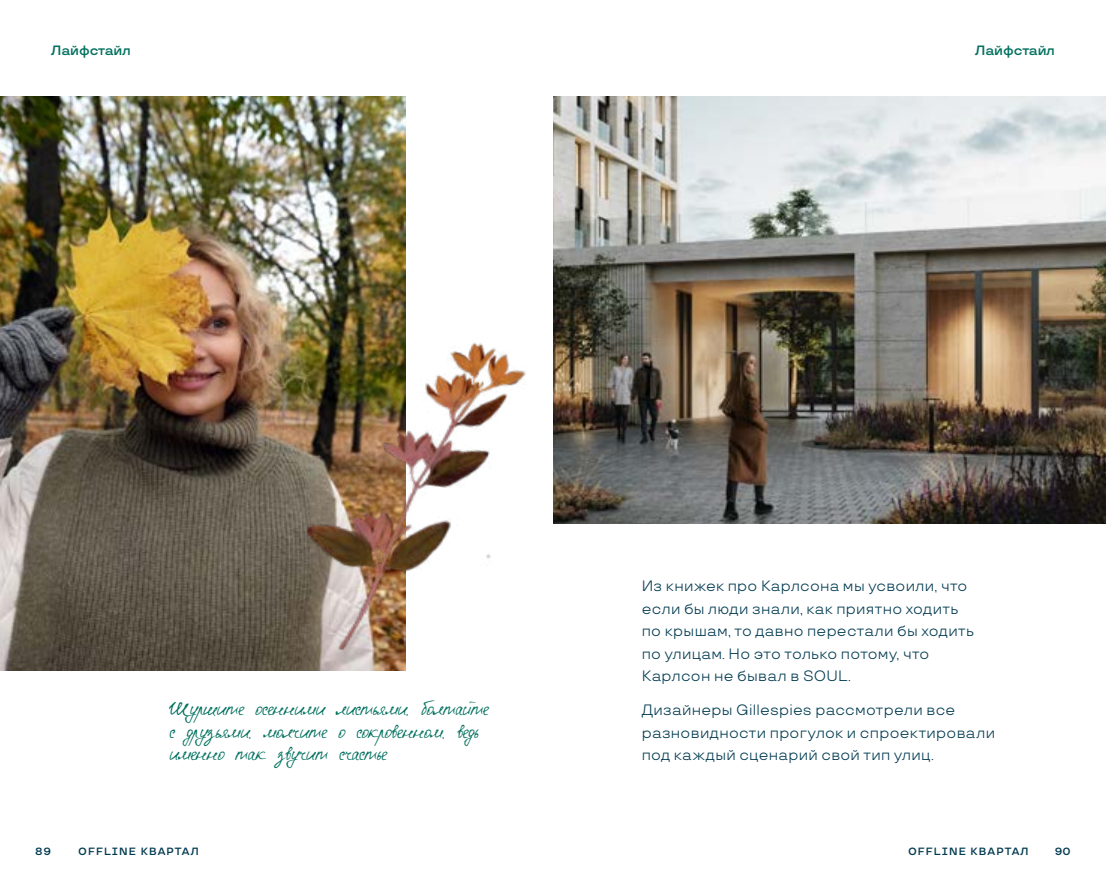
<style>
.page{position:relative;width:1106px;height:893px;background:#fff}
.page>*{position:absolute;margin:0;border:0;box-sizing:border-box;transform-origin:0 0}
.t1{font:19.5px/22.5px "Eskal Font 4 You";letter-spacing:.025em;color:#00705e}
.t2{font:15px/22.5px "TT Travels";letter-spacing:.015em;color:#003a50}
.t3{font:600 13.5px "TT Travels";color:#00705e}
.t4{font:600 10.5px "TT Travels";letter-spacing:.1em;color:#003a50}
</style>
<div class="page">
<img style="left:0;top:96px;width:405px;height:574px">
<img style="left:553px;top:96px;width:553px;height:428px">
<img style="left:287px;top:291px;width:239px;height:380px">
<p class="t3" style="left:51px;top:42px;width:81px">Лайфстайл</p>
<p class="t3" style="left:975px;top:42px;width:81px">Лайфстайл</p>
<h1 class="t1" style="left:169px;top:699px;width:320px">Шуршите осенними листьями. болтайте с друзьями. молчите о сокровенном. ведь именно так звучит счастье</h1>
<p class="t2" style="left:642px;top:575px;width:334px">Из книжек про Карлсона мы усвоили, что если бы люди знали, как приятно ходить по крышам, то давно перестали бы ходить по улицам. Но это только потому, что Карлсон не бывал в SOUL.</p>
<p class="t2" style="left:642px;top:699px;width:355px">Дизайнеры Gillespies рассмотрели все разновидности прогулок и спроектировали под каждый сценарий свой тип улиц.</p>
<p class="t4" style="left:35px;top:845px;width:17px">89</p>
<p class="t4" style="left:78px;top:845px;width:122px">OFFLINE КВАРТАЛ</p>
<p class="t4" style="left:908px;top:845px;width:122px">OFFLINE КВАРТАЛ</p>
<p class="t4" style="left:1054px;top:845px;width:17px">90</p>
</div>
